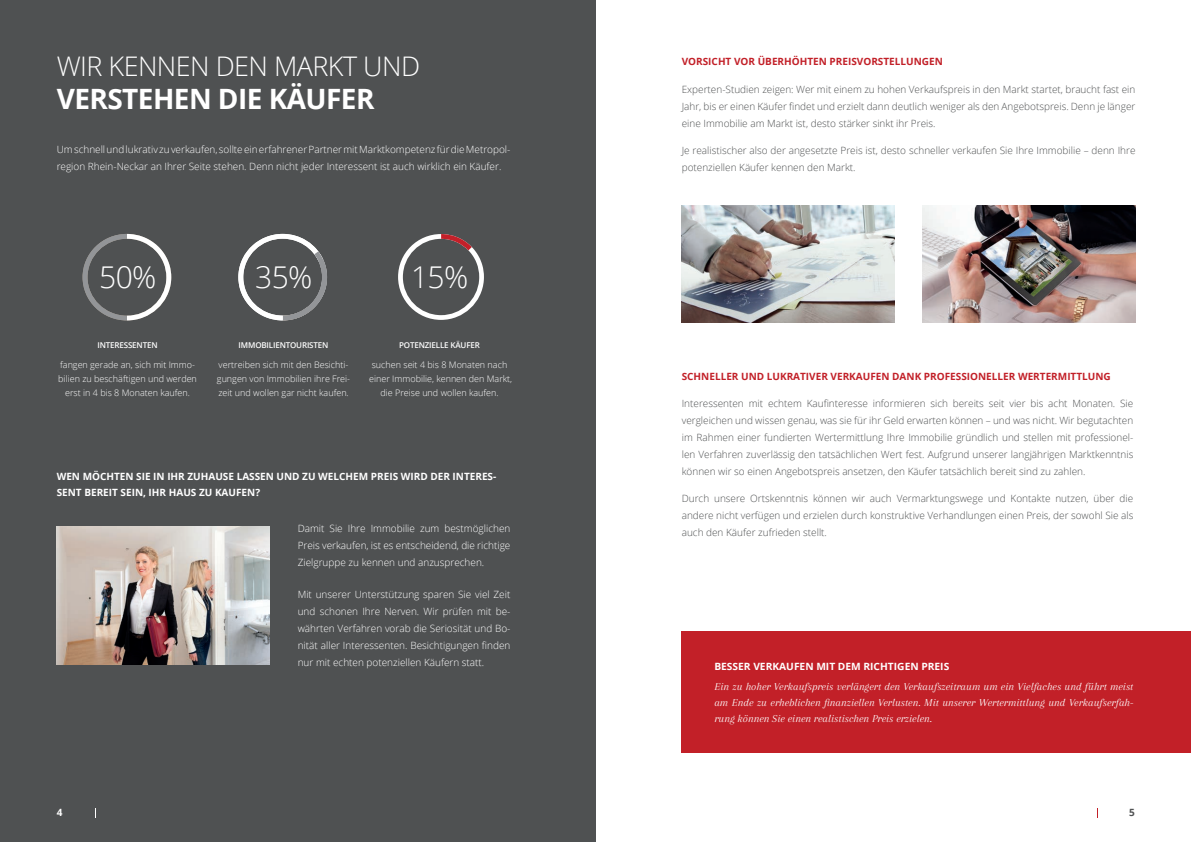
<style>
.page{position:relative;width:1191px;height:842px;background:#fff}
.page>*{position:absolute;margin:0;border:0;box-sizing:border-box;transform-origin:0 0}
.t1{font:300 30px "Open Sans";color:#fff}
.t2{font:700 28px "Open Sans";letter-spacing:-.02em;color:#fff}
.t3{font:300 27px "Open Sans";letter-spacing:-.02em;color:#fff}
.t4{font:italic 11px/16px "Arapey";color:#fff;text-align:justify}
.t5{font:300 10px/17px "Open Sans";color:#4f5152;text-align:justify}
.t6{font:300 10px/17px "Open Sans";color:#fff;text-align:justify}
.t7{font:700 10px/16px "Open Sans";color:#fff}
.t8{font:700 10px "Open Sans";color:#c22028}
.t9{font:700 10px "Open Sans";color:#4f5152}
.t10{font:300 9px/14px "Open Sans";color:#fff;text-align:center}
.t11{font:600 8px "Open Sans";letter-spacing:-.02em;color:#fff}
</style>
<div class="page">
<div style="left:0;top:0;width:595px;height:842px;background:#4f5152"></div>
<svg style="left:83px;top:234px;width:89px;height:86px"></svg>
<svg style="left:238px;top:234px;width:89px;height:86px"></svg>
<svg style="left:398px;top:234px;width:86px;height:86px"></svg>
<img style="left:681px;top:206px;width:213px;height:116px">
<img style="left:922px;top:206px;width:213px;height:116px">
<img style="left:57px;top:527px;width:212px;height:137px">
<div style="left:681px;top:631px;width:510px;height:122px;background:#c22028"></div>
<p class="t8" style="left:681px;top:54px;width:263px">VORSICHT VOR ÜBERHÖHTEN PREISVORSTELLUNGEN</p>
<h3 class="t3" style="left:57px;top:48px;width:365px">WIR KENNEN DEN MARKT UND</h3>
<h2 class="t2" style="left:57px;top:79px;width:319px">VERSTEHEN DIE KÄUFER</h2>
<p class="t5" style="left:681px;top:81px;width:455px">Experten-Studien zeigen: Wer mit einem zu hohen Verkaufspreis in den Markt startet, braucht fast ein Jahr, bis er einen Käufer findet und erzielt dann deutlich weniger als den Angebotspreis. Denn je länger eine Immobilie am Markt ist, desto stärker sinkt ihr Preis.</p>
<p class="t5" style="left:681px;top:142px;width:455px">Je realistischer also der angesetzte Preis ist, desto schneller verkaufen Sie Ihre Immobilie – denn Ihre potenziellen Käufer kennen den Markt.</p>
<p class="t6" style="left:57px;top:140px;width:455px">Um schnell und lukrativ zu verkaufen, sollte ein erfahrener Partner mit Marktkompetenz für die Metropol&shy;region Rhein-Neckar an Ihrer Seite stehen. Denn nicht jeder Interessent ist auch wirklich ein Käufer.</p>
<h1 class="t1" style="left:99px;top:256px;width:59px">50%</h1>
<h1 class="t1" style="left:255px;top:256px;width:59px">35%</h1>
<h1 class="t1" style="left:411px;top:256px;width:59px">15%</h1>
<p class="t11" style="left:97px;top:340px;width:62px">INTERESSENTEN</p>
<p class="t10" style="left:58px;top:357px;width:140px">fangen gerade an, sich mit Immo&shy;bilien zu beschäftigen und werden erst in 4 bis 8 Monaten kaufen.</p>
<p class="t11" style="left:239px;top:340px;width:91px">IMMOBILIENTOURISTEN</p>
<p class="t10" style="left:217px;top:357px;width:135px;text-align:left">vertreiben sich mit den Besichti&shy;gungen von Immobilien ihre Frei&shy;zeit und wollen gar nicht kaufen.</p>
<p class="t11" style="left:399px;top:340px;width:82px">POTENZIELLE KÄUFER</p>
<p class="t10" style="left:369px;top:357px;width:144px">suchen seit 4 bis 8 Monaten nach einer Immobilie, kennen den Markt, die Preise und wollen kaufen.</p>
<p class="t7" style="left:57px;top:468px;width:441px">WEN MÖCHTEN SIE IN IHR ZUHAUSE LASSEN UND ZU WELCHEM PREIS WIRD DER INTERES-<br>SENT BEREIT SEIN, IHR HAUS ZU KAUFEN?</p>
<p class="t7" style="left:57px;top:804px;width:7px">4</p>
<p class="t6" style="left:298px;top:520px;width:214px">Damit Sie Ihre Immobilie zum bestmöglichen Preis verkaufen, ist es entscheidend, die richtige Zielgruppe zu kennen und anzusprechen.</p>
<p class="t6" style="left:298px;top:586px;width:214px">Mit unserer Unterstützung sparen Sie viel Zeit und schonen Ihre Nerven. Wir prüfen mit be&shy;währten Verfahren vorab die Seriosität und Bo&shy;nität aller Interessenten. Besichtigungen finden nur mit echten potenziellen Käufern statt.</p>
<p class="t8" style="left:682px;top:369px;width:430px">SCHNELLER UND LUKRATIVER VERKAUFEN DANK PROFESSIONELLER WERTERMITTLUNG</p>
<p class="t5" style="left:682px;top:394px;width:453px">Interessenten mit echtem Kaufinteresse informieren sich bereits seit vier bis acht Monaten. Sie vergleichen und wissen genau, was sie für ihr Geld erwarten können – und was nicht. Wir begutachten im Rahmen einer fundierten Wertermittlung Ihre Immobilie gründlich und stellen mit professionel&shy;len Verfahren zuverlässig den tatsächlichen Wert fest. Aufgrund unserer langjährigen Marktkenntnis können wir so einen Angebotspreis ansetzen, den Käufer tatsächlich bereit sind zu zahlen.</p>
<p class="t5" style="left:682px;top:489px;width:453px">Durch unsere Ortskenntnis können wir auch Vermarktungswege und Kontakte nutzen, über die andere nicht verfügen und erzielen durch konstruktive Verhandlungen einen Preis, der sowohl Sie als auch den Käufer zufrieden stellt.</p>
<p class="t7" style="left:714px;top:658px;width:236px">BESSER VERKAUFEN MIT DEM RICHTIGEN PREIS</p>
<p class="t4" style="left:714px;top:679px;width:420px">Ein zu hoher Verkaufspreis verlängert den Verkaufszeitraum um ein Vielfaches und führt meist am Ende zu erheblichen finanziellen Verlusten. Mit unserer Wertermittlung und Verkaufserfah&shy;rung können Sie einen realistischen Preis erzielen.</p>
<p class="t9" style="left:1129px;top:805px;width:7px">5</p>
</div>
